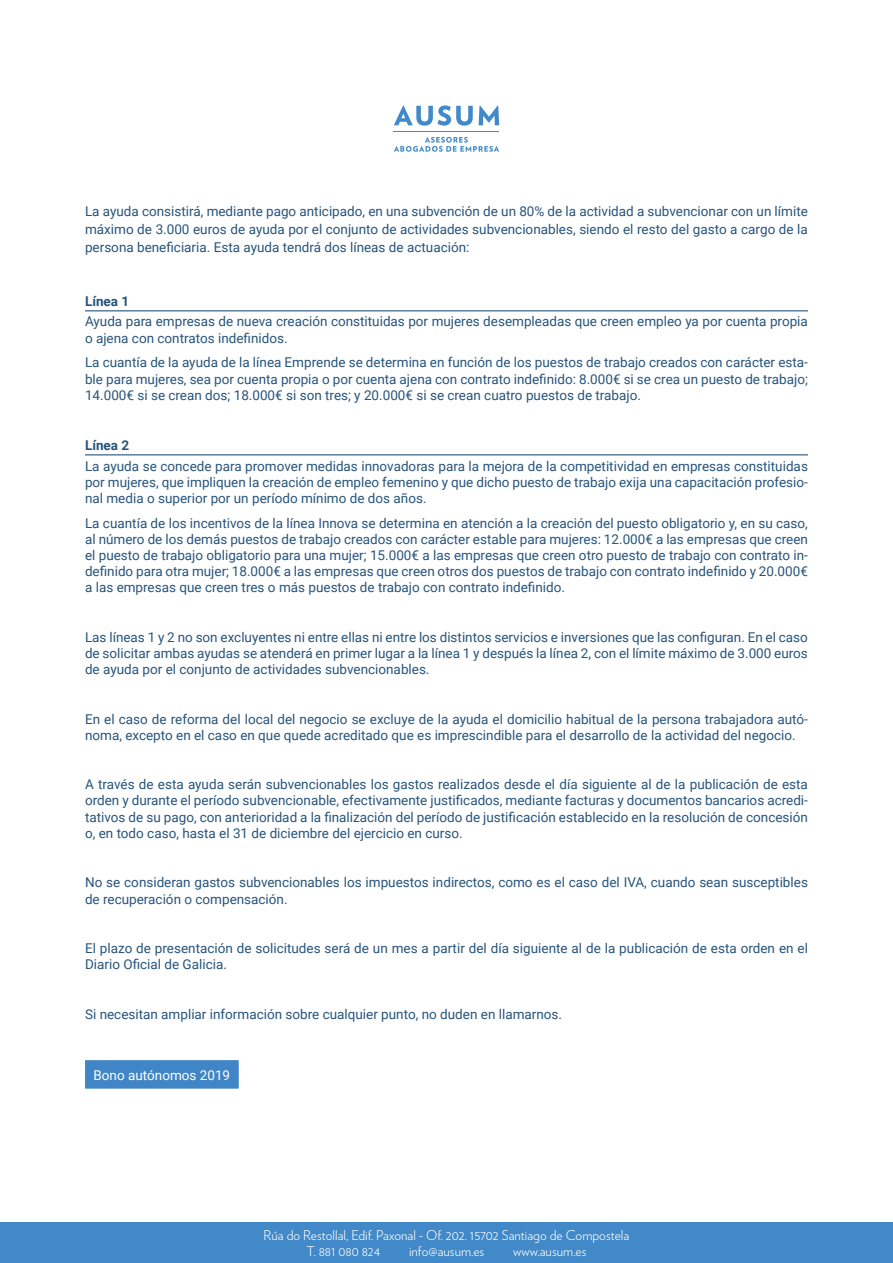
<style>
.page{position:relative;width:893px;height:1263px;background:#fff}
.page>*{position:absolute;margin:0;border:0;box-sizing:border-box;transform-origin:0 0}
.t1{font:13.5px/16.2px "Roboto";color:#27547b;text-align:justify}
.t2{font:300 13.5px/16.2px "Verlag";color:#fff}
.t3{font:13.5px "Roboto";color:#fff}
.t4{font:700 13.5px "Roboto";color:#27547b}
</style>
<div class="page">
<div style="left:0;top:1223px;width:893px;height:40px;background:#4189c8"></div>
<hr style="left:394px;top:131px;width:105px;height:1px;background:#4189c8">
<svg style="left:394px;top:137px;width:105px;height:15px"></svg>
<svg style="left:394px;top:105px;width:79px;height:21px"></svg>
<svg style="left:479px;top:106px;width:20px;height:19px"></svg>
<hr style="left:85px;top:310px;width:723px;height:1px;background:#27547b">
<hr style="left:85px;top:454px;width:723px;height:1px;background:#27547b">
<div style="left:85px;top:1060px;width:154px;height:29px;background:#4085c6"></div>
<p class="t1" style="left:85px;top:202px;width:724px;line-height:18px">La ayuda consistirá, mediante pago anticipado, en una subvención de un 80% de la actividad a subvencionar con un límite máximo de 3.000 euros de ayuda por el conjunto de actividades subvencionables, siendo el resto del gasto a cargo de la persona beneficiaria. Esta ayuda tendrá dos líneas de actuación:</p>
<p class="t4" style="left:85px;top:292px;width:46px">Línea 1</p>
<p class="t1" style="left:85px;top:313px;width:724px">Ayuda para empresas de nueva creación constituidas por mujeres desempleadas que creen empleo ya por cuenta propia o ajena con contratos indefinidos.</p>
<p class="t1" style="left:85px;top:354px;width:724px">La cuantía de la ayuda de la línea Emprende se determina en función de los puestos de trabajo creados con carácter esta&shy;ble para mujeres, sea por cuenta propia o por cuenta ajena con contrato indefinido: 8.000€ si se crea un puesto de trabajo; 14.000€ si se crean dos; 18.000€ si son tres; y 20.000€ si se crean cuatro puestos de trabajo.</p>
<p class="t4" style="left:85px;top:436px;width:46px">Línea 2</p>
<p class="t1" style="left:85px;top:457px;width:724px">La ayuda se concede para promover medidas innovadoras para la mejora de la competitividad en empresas constituidas por mujeres, que impliquen la creación de empleo femenino y que dicho puesto de trabajo exija una capacitación profesio&shy;nal media o superior por un período mínimo de dos años.</p>
<p class="t1" style="left:85px;top:514px;width:724px">La cuantía de los incentivos de la línea Innova se determina en atención a la creación del puesto obligatorio y, en su caso, al número de los demás puestos de trabajo creados con carácter estable para mujeres: 12.000€ a las empresas que creen el puesto de trabajo obligatorio para una mujer; 15.000€ a las empresas que creen otro puesto de trabajo con contrato in&shy;definido para otra mujer; 18.000€ a las empresas que creen otros dos puestos de trabajo con contrato indefinido y 20.000€ a las empresas que creen tres o más puestos de trabajo con contrato indefinido.</p>
<p class="t1" style="left:85px;top:628px;width:724px">Las líneas 1 y 2 no son excluyentes ni entre ellas ni entre los distintos servicios e inversiones que las configuran. En el caso de solicitar ambas ayudas se atenderá en primer lugar a la línea 1 y después la línea 2, con el límite máximo de 3.000 euros de ayuda por el conjunto de actividades subvencionables.</p>
<p class="t1" style="left:85px;top:710px;width:724px">En el caso de reforma del local del negocio se excluye de la ayuda el domicilio habitual de la persona trabajadora autó&shy;noma, excepto en el caso en que quede acreditado que es imprescindible para el desarrollo de la actividad del negocio.</p>
<p class="t1" style="left:85px;top:776px;width:724px">A través de esta ayuda serán subvencionables los gastos realizados desde el día siguiente al de la publicación de esta orden y durante el período subvencionable, efectivamente justificados, mediante facturas y documentos bancarios acredi&shy;tativos de su pago, con anterioridad a la finalización del período de justificación establecido en la resolución de concesión o, en todo caso, hasta el 31 de diciembre del ejercicio en curso.</p>
<p class="t1" style="left:85px;top:874px;width:724px">No se consideran gastos subvencionables los impuestos indirectos, como es el caso del IVA, cuando sean susceptibles de recuperación o compensación.</p>
<p class="t1" style="left:85px;top:939px;width:724px">El plazo de presentación de solicitudes será de un mes a partir del día siguiente al de la publicación de esta orden en el<br>Diario Oficial de Galicia.</p>
<p class="t1" style="left:85px;top:1005px;width:479px">Si necesitan ampliar información sobre cualquier punto, no duden en llamarnos.</p>
<p class="t3" style="left:94px;top:1066px;width:138px">Bono autónomos 2019</p>
<p class="t2" style="left:306px;top:1226px;width:324px;text-indent:-43px">Rúa do Restollal, Edif. Paxonal - Of. 202. 15702 Santiago de Compostela<br>T. 881 080 824</p>
<p class="t2" style="left:409px;top:1242px;width:77px">info@ausum.es</p>
<p class="t2" style="left:513px;top:1242px;width:75px">www.ausum.es</p>
</div>
